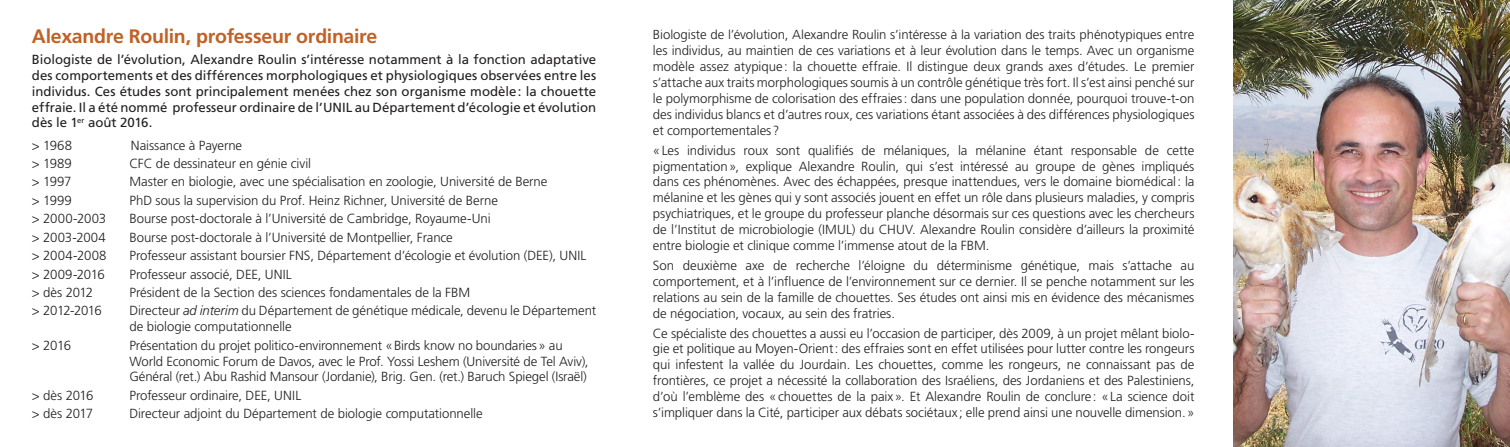
<style>
.page{position:relative;width:1510px;height:447px;background:#fff}
.page>*{position:absolute;margin:0;border:0;box-sizing:border-box;transform-origin:0 0}
.aa_corps{font:700 19.5px "Frutiger LT Std";letter-spacing:-.015em;color:#c16125}
.t1{font:300 13.2px/15.9px "Frutiger LT Std";letter-spacing:-.005em;color:#231f20;text-align:justify}
.t2{font:13.2px/15.9px "Frutiger LT Std";color:#231f20;text-align:justify}
.t3{font:300 13.2px "Frutiger LT Std";letter-spacing:.015em;color:#231f20}
.t4{font:300 13.2px "Frutiger LT Std";letter-spacing:-.025em;color:#231f20}
.t5{font:300 13.2px "Frutiger LT Std";letter-spacing:-.04em;color:#231f20}
.s1{font-style:italic}
</style>
<div class="page">
<img style="left:1233px;top:0;width:276px;height:446px">
<p class="aa_corps" style="left:32px;top:25px;width:347px">Alexandre Roulin, professeur ordinaire</p>
<p class="t1" style="left:653px;top:27px;width:543px">Biologiste de l’évolution, Alexandre Roulin s’intéresse à la variation des traits phénotypiques entre les individus, au maintien de ces variations et à leur évolution dans le temps. Avec un organisme modèle assez atypique: la chouette effraie. Il distingue deux grands axes d’études. Le premier s’attache aux traits morphologiques soumis à un contrôle génétique très fort. Il s’est ainsi penché sur le polymorphisme de colorisation des effraies: dans une population donnée, pourquoi trouve-t-on des individus blancs et d’autres roux, ces variations étant associées à des différences physiologiques et comportementales?</p>
<p class="t1" style="left:653px;top:142px;width:543px">«Les individus roux sont qualifiés de mélaniques, la mélanine étant responsable de cette pigmentation», explique Alexandre Roulin, qui s’est intéressé au groupe de gènes impliqués dans ces phénomènes. Avec des échappées, presque inattendues, vers le domaine biomédical: la mélanine et les gènes qui y sont associés jouent en effet un rôle dans plusieurs maladies, y compris psychiatriques, et le groupe du professeur planche désormais sur ces questions avec les chercheurs de l’Institut de microbiologie (IMUL) du CHUV. Alexandre Roulin considère d’ailleurs la proximité entre biologie et clinique comme l’immense atout de la FBM.</p>
<p class="t1" style="left:653px;top:257px;width:543px">Son deuxième axe de recherche l’éloigne du déterminisme génétique, mais s’attache au comportement, et à l’influence de l’environnement sur ce dernier. Il se penche notamment sur les relations au sein de la famille de chouettes. Ses études ont ainsi mis en évidence des mécanismes de négociation, vocaux, au sein des fratries.</p>
<p class="t1" style="left:653px;top:325px;width:543px">Ce spécialiste des chouettes a aussi eu l’occasion de participer, dès 2009, à un projet mêlant biolo&shy;gie et politique au Moyen-Orient: des effraies sont en effet utilisées pour lutter contre les rongeurs qui infestent la vallée du Jourdain. Les chouettes, comme les rongeurs, ne connaissant pas de frontières, ce projet a nécessité la collaboration des Israéliens, des Jordaniens et des Palestiniens, d’où l’emblème des «chouettes de la paix». Et Alexandre Roulin de conclure: «La science doit s’impliquer dans la Cité, participer aux débats sociétaux; elle prend ainsi une nouvelle dimension.»</p>
<p class="t2" style="left:32px;top:51px;width:566px">Biologiste de l’évolution, Alexandre Roulin s’intéresse notamment à la fonction adaptative des comportements et des différences morphologiques et physiologiques observées entre les individus. Ces études sont principalement menées chez son organisme modèle: la chouette effraie. Il a été nommé professeur ordinaire de l’UNIL au Département d’écologie et évolution dès le 1<sup>er</sup> août 2016.</p>
<p class="t1" style="left:32px;top:137px;width:42px">&gt; 1968</p>
<p class="t1" style="left:131px;top:137px;width:113px">Naissance à Payerne</p>
<p class="t1" style="left:32px;top:156px;width:41px">&gt; 1989</p>
<p class="t1" style="left:129px;top:156px;width:183px">CFC de dessinateur en génie civil</p>
<p class="t1" style="left:32px;top:174px;width:41px">&gt; 1997</p>
<p class="t1" style="left:129px;top:174px;width:419px">Master en biologie, avec une spécialisation en zoologie, Université de Berne</p>
<p class="t1" style="left:32px;top:192px;width:42px">&gt; 1999</p>
<p class="t1" style="left:129px;top:192px;width:370px">PhD sous la supervision du Prof. Heinz Richner, Université de Berne</p>
<p class="t1" style="left:32px;top:211px;width:76px">&gt; 2000-2003</p>
<p class="t1" style="left:129px;top:211px;width:363px">Bourse post-doctorale à l’Université de Cambridge, Royaume-Uni</p>
<p class="t1" style="left:32px;top:229px;width:75px">&gt; 2003-2004</p>
<p class="t1" style="left:129px;top:229px;width:325px">Bourse post-doctorale à l’Université de Montpellier, France</p>
<p class="t3" style="left:32px;top:248px;width:76px">&gt; 2004-2008</p>
<p class="t1" style="left:129px;top:248px;width:458px">Professeur assistant boursier FNS, Département d’écologie et évolution (DEE), UNIL</p>
<p class="t4" style="left:32px;top:266px;width:74px">&gt; 2009-2016</p>
<p class="t1" style="left:129px;top:266px;width:164px">Professeur associé, DEE, UNIL</p>
<p class="t1" style="left:32px;top:284px;width:63px">&gt; dès 2012</p>
<p class="t1" style="left:129px;top:284px;width:342px">Président de la Section des sciences fondamentales de la FBM</p>
<p class="t5" style="left:32px;top:303px;width:72px">&gt; 2012-2016</p>
<p class="t1" style="left:129px;top:303px;width:468px">Directeur <span class="s1">ad interim</span> du Département de génétique médicale, devenu le Département de biologie computationnelle</p>
<p class="t1" style="left:32px;top:337px;width:41px">&gt; 2016</p>
<p class="t1" style="left:129px;top:337px;width:461px;text-align:left">Présentation du projet politico-environnement «Birds know no boundaries» au<br>World Economic Forum de Davos, avec le Prof. Yossi Leshem (Université de Tel Aviv),<br>Général (ret.) Abu Rashid Mansour (Jordanie), Brig. Gen. (ret.) Baruch Spiegel (Israël)</p>
<p class="t1" style="left:32px;top:387px;width:63px">&gt; dès 2016</p>
<p class="t1" style="left:129px;top:387px;width:173px">Professeur ordinaire, DEE, UNIL</p>
<p class="t1" style="left:32px;top:405px;width:63px">&gt; dès 2017</p>
<p class="t1" style="left:129px;top:405px;width:355px">Directeur adjoint du Département de biologie computationnelle</p>
</div>
